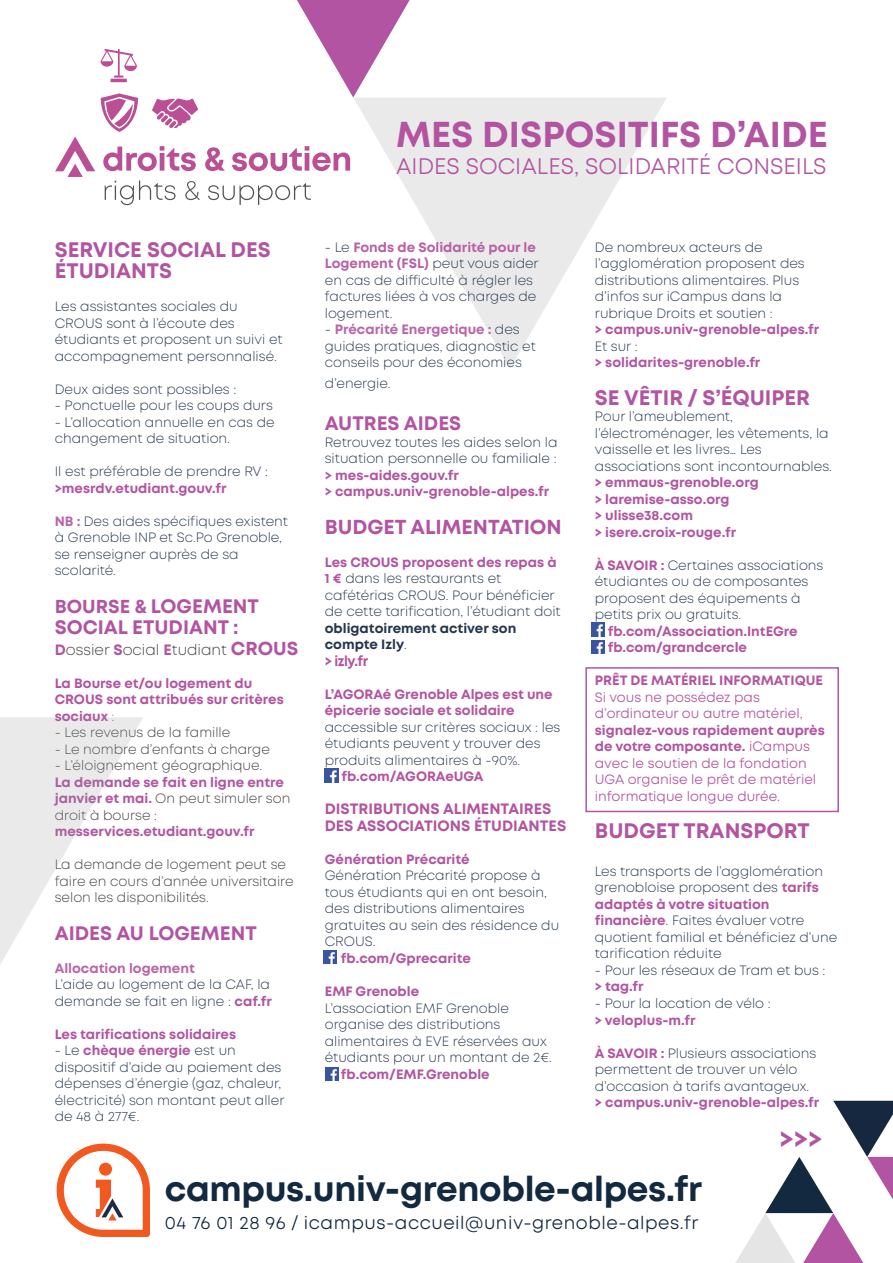
<style>
.page{position:relative;width:893px;height:1263px;background:#fff}
.page>*{position:absolute;margin:0;border:0;box-sizing:border-box;transform-origin:0 0}
.t1{font:700 36px "Mont";color:#b254a1}
._1-Intro{font:700 34.5px "Mont";letter-spacing:-.01em;color:#132940}
.t2{font:700 27px "Mont";color:#b254a1}
.t3{font:22.5px "Mont";color:#b254a1}
.t4{font:700 21px/21px "Mont";color:#b254a1}
.t5{font:700 20.25px "Mont";color:#b254a1}
.t6{font:700 19.5px/21px "Mont";color:#b254a1}
._1-Intro-2{font:18px "Mont";letter-spacing:.03em;color:#132940}
.t7{font:700 15px/16.5px "Mont";color:#b254a1}
.t8{font:300 15px "Mont";color:#3e3e3f}
.t9{font:700 14.25px "Mont";letter-spacing:-.03em;color:#b254a1;scale:.94 1}
.t10{font:300 13.5px/16.5px "Mont";color:#25364c}
.t11{font:700 13.5px/16.5px "Mont";color:#b254a1}
.t12{font:300 13.5px/16.5px "Mont";color:#3e3e3f}
.t13{font:13.5px/16.5px "Mont";color:#b254a1}
.t14{font:700 13.5px "Mont";color:#25364c}
.t15{font:700 13.5px "Mont";color:#b965a8}
.s1{font-weight:700;color:#b254a1}
.s2{font-weight:700;color:#b965a8}
.s3{font-size:18.75px}
.s4{font-weight:700;font-size:18.75px;color:#b254a1}
.s5{font-weight:300}
.s6{font-weight:300;color:#3e3e3f}
.s7{font-weight:700;color:#b760a6}
.s8{font-weight:700}
.s9{font-weight:400;color:#545e6f}
</style>
<div class="page">
<svg style="left:410px;top:98px;width:256px;height:136px;fill:#eaeaea"></svg>
<svg style="left:325px;top:769px;width:13px;height:13px"></svg>
<svg style="left:735px;top:1101px;width:158px;height:162px"></svg>
<svg style="left:0;top:717px;width:143px;height:247px"></svg>
<div style="left:585px;top:667px;width:254px;height:145px;border:2px solid #b254a1"></div>
<svg style="left:56px;top:1143px;width:94px;height:94px"></svg>
<svg style="left:55px;top:0;width:355px;height:205px"></svg>
<img style="left:591px;top:623px;width:14px;height:13px">
<img style="left:591px;top:640px;width:14px;height:13px">
<img style="left:323px;top:950px;width:14px;height:14px">
<img style="left:325px;top:1067px;width:14px;height:14px">
<p class="t4" style="left:55px;top:240px;width:218px">SERVICE SOCIAL DES<br>ÉTUDIANTS</p>
<p class="t10" style="left:55px;top:298px;width:229px">Les assistantes sociales du<br>CROUS sont à l’écoute des étudiants et proposent un suivi et accompagnement personnalisé.</p>
<p class="t10" style="left:55px;top:381px;width:183px">Deux aides sont possibles :</p>
<p class="t10" style="left:55px;top:397px;width:220px">- Ponctuelle pour les coups durs</p>
<p class="t10" style="left:55px;top:414px;width:221px">- L’allocation annuelle en cas de changement de situation.</p>
<p class="t10" style="left:55px;top:463px;width:215px">Il est préférable de prendre RV : <span class="s1">&gt;mesrdv.etudiant.gouv.fr</span></p>
<p class="t10" style="left:55px;top:513px;width:235px"><span class="s2">NB :</span> Des aides spécifiques existent à Grenoble INP et Sc.Po Grenoble, se renseigner auprès de sa scolarité.</p>
<p class="t6" style="left:55px;top:596px;width:206px"><span class="s3">BOURSE &amp;</span> LOGEMENT<br>SOCIAL ETUDIANT :</p>
<p class="t8" style="left:55px;top:640px;width:245px"><span class="s1">D</span>ossier <span class="s1">S</span>ocial <span class="s1">E</span>tudiant <span class="s4">CROUS</span></p>
<p class="t11" style="left:55px;top:675px;width:230px">La Bourse et/ou logement du<br>CROUS sont attribués sur critères sociaux <span class="s5">:</span></p>
<p class="t12" style="left:55px;top:724px;width:177px">- Les revenus de la famille</p>
<p class="t12" style="left:55px;top:741px;width:217px">- Le nombre d’enfants à charge</p>
<p class="t12" style="left:55px;top:757px;width:209px">- L’éloignement géographique.</p>
<p class="t11" style="left:55px;top:774px;width:237px">La demande se fait en ligne entre janvier et mai. <span class="s6">On peut simuler son droit à bourse : </span>messervices.etudiant.gouv.fr</p>
<p class="t12" style="left:55px;top:856px;width:240px">La demande de logement peut se faire en cours d’année universitaire selon les disponibilités.</p>
<p class="t6" style="left:55px;top:923px;width:204px">AIDES AU LOGEMENT</p>
<p class="t15" style="left:55px;top:959px;width:142px">Allocation logement</p>
<p class="t10" style="left:55px;top:976px;width:219px">L’aide au logement de la CAF, la demande se fait en ligne : <span class="s1">caf.fr</span></p>
<p class="t11" style="left:55px;top:1026px;width:183px">Les tarifications solidaires</p>
<p class="t10" style="left:55px;top:1042px;width:231px">- Le <span class="s1">chèque énergie</span> est un dispositif d’aide au paiement des dépenses d’énergie (gaz, chaleur, électricité) son montant peut aller de 48 à 277€.</p>
<p class="t1" style="left:396px;top:111px;width:433px">MES DISPOSITIFS D’AIDE</p>
<p class="t3" style="left:396px;top:151px;width:432px">AIDES SOCIALES, SOLIDARITÉ CONSEILS</p>
<p class="t10" style="left:325px;top:239px;width:215px">- Le <span class="s7">Fonds de Solidarité pour le<br>Logement (FSL)</span> peut vous aider en cas de difficulté à régler les factures liées à vos charges de logement.</p>
<p class="t10" style="left:325px;top:322px;width:213px">- <span class="s2">Précarité Energetique :</span> des guides pratiques, diagnostic et conseils pour des économies</p>
<p class="t10" style="left:325px;top:376px;width:67px">d’energie.</p>
<p class="t6" style="left:325px;top:413px;width:138px">AUTRES AIDES</p>
<p class="t10" style="left:325px;top:434px;width:234px">Retrouvez toutes les aides selon la</p>
<p class="t10" style="left:325px;top:451px;width:233px">situation personnelle ou familiale :</p>
<p class="t11" style="left:325px;top:467px;width:136px">&gt; mes-aides.gouv.fr</p>
<p class="t11" style="left:325px;top:483px;width:226px">&gt; campus.univ-grenoble-alpes.fr</p>
<p class="t5" style="left:325px;top:514px;width:239px">BUDGET ALIMENTATION</p>
<p class="t11" style="left:325px;top:554px;width:233px">Les CROUS proposent des repas à</p>
<p class="t10" style="left:325px;top:571px;width:178px"><span class="s1">1 €</span> dans les restaurants et</p>
<p class="t10" style="left:325px;top:587px;width:231px">cafétérias CROUS. Pour bénéficier</p>
<p class="t10" style="left:325px;top:604px;width:237px">de cette tarification, l’étudiant doit</p>
<p class="t14" style="left:325px;top:619px;width:193px">obligatoirement activer son</p>
<p class="t14" style="left:325px;top:636px;width:84px">compte Izly<span class="s5">.</span></p>
<p class="t9" style="left:325px;top:652px;width:48px">&gt; izly.fr</p>
<p class="t11" style="left:325px;top:686px;width:229px">L’AGORAé Grenoble Alpes est une</p>
<p class="t11" style="left:325px;top:702px;width:191px">épicerie sociale et solidaire</p>
<p class="t10" style="left:325px;top:719px;width:237px">accessible sur critères sociaux : les</p>
<p class="t10" style="left:325px;top:736px;width:217px">étudiants peuvent y trouver des produits alimentaires à -90%.</p>
<p class="t11" style="left:341px;top:768px;width:144px">fb.com/AGORAeUGA</p>
<p class="t7" style="left:325px;top:801px;width:243px">DISTRIBUTIONS ALIMENTAIRES<br>DES ASSOCIATIONS ÉTUDIANTES</p>
<p class="t11" style="left:325px;top:851px;width:146px">Génération Précarité</p>
<p class="t10" style="left:325px;top:868px;width:236px">Génération Précarité propose à tous étudiants qui en ont besoin, des distributions alimentaires gratuites au sein des résidence du<br>CROUS.</p>
<p class="t11" style="left:341px;top:950px;width:131px">fb.com/Gprecarite</p>
<p class="t11" style="left:325px;top:983px;width:96px">EMF Grenoble</p>
<p class="t10" style="left:325px;top:1000px;width:229px">L’association EMF Grenoble organise des distributions alimentaires à EVE réservées aux étudiants pour un montant de 2€.</p>
<p class="t11" style="left:341px;top:1065px;width:150px">fb.com/EMF.Grenoble</p>
<p class="t10" style="left:595px;top:239px;width:211px">De nombreux acteurs de l’agglomération proposent des distributions alimentaires. Plus d’infos sur iCampus dans la rubrique Droits et soutien :</p>
<p class="t11" style="left:595px;top:321px;width:226px">&gt; campus.univ-grenoble-alpes.fr</p>
<p class="t10" style="left:595px;top:338px;width:44px">Et sur :</p>
<p class="t11" style="left:595px;top:354px;width:167px">&gt; solidarites-grenoble.fr</p>
<p class="t4" style="left:595px;top:387px;width:217px">SE VÊTIR / S’ÉQUIPER</p>
<p class="t10" style="left:595px;top:409px;width:140px">Pour l’ameublement,</p>
<p class="t10" style="left:595px;top:425px;width:235px">l’électroménager, les vêtements, la</p>
<p class="t10" style="left:595px;top:442px;width:168px">vaisselle et les livres… Les</p>
<p class="t10" style="left:595px;top:458px;width:239px">associations sont incontournables.</p>
<p class="t11" style="left:595px;top:474px;width:165px">&gt; emmaus-grenoble.org</p>
<p class="t11" style="left:595px;top:491px;width:136px">&gt; laremise-asso.org</p>
<p class="t11" style="left:595px;top:507px;width:100px">&gt; ulisse38.com</p>
<p class="t11" style="left:595px;top:524px;width:143px">&gt; isere.croix-rouge.fr</p>
<p class="t10" style="left:595px;top:557px;width:230px"><span class="s1">À SAVOIR :</span> Certaines associations</p>
<p class="t10" style="left:595px;top:574px;width:215px">étudiantes ou de composantes</p>
<p class="t10" style="left:595px;top:590px;width:207px">proposent des équipements à</p>
<p class="t10" style="left:595px;top:607px;width:148px">petits prix ou gratuits.</p>
<p class="t11" style="left:608px;top:623px;width:191px">fb.com/Association.IntEGre</p>
<p class="t11" style="left:608px;top:639px;width:141px">fb.com/grandcercle</p>
<p class="t11" style="left:595px;top:672px;width:230px">PRÊT DE MATÉRIEL INFORMATIQUE</p>
<p class="t13" style="left:595px;top:689px;width:167px">Si vous ne possédez pas</p>
<p class="t13" style="left:595px;top:706px;width:209px">d’ordinateur ou autre matériel,</p>
<p class="t11" style="left:595px;top:722px;width:231px">signalez-vous rapidement auprès</p>
<p class="t13" style="left:595px;top:739px;width:223px"><span class="s8">de votre composante.</span> iCampus avec le soutien de la fondation<br>UGA organise le prêt de matériel informatique longue durée.</p>
<p class="t4" style="left:595px;top:821px;width:216px">BUDGET TRANSPORT</p>
<p class="t10" style="left:595px;top:863px;width:230px">Les transports de l’agglomération</p>
<p class="t10" style="left:595px;top:880px;width:225px">grenobloise proposent des <span class="s1">tarifs</span></p>
<p class="t11" style="left:595px;top:896px;width:176px">adaptés à votre situation</p>
<p class="t10" style="left:595px;top:913px;width:244px"><span class="s1">financière</span><span class="s9">.</span> Faites évaluer votre quotient familial et bénéficiez d’une tarification réduite</p>
<p class="t10" style="left:595px;top:962px;width:232px">- Pour les réseaux de Tram et bus :</p>
<p class="t11" style="left:595px;top:978px;width:50px">&gt; tag.fr</p>
<p class="t10" style="left:595px;top:995px;width:177px">- Pour la location de vélo :</p>
<p class="t11" style="left:595px;top:1011px;width:102px">&gt; veloplus-m.fr</p>
<p class="t10" style="left:595px;top:1045px;width:223px"><span class="s1">À SAVOIR :</span> Plusieurs associations permettent de trouver un vélo d’occasion à tarifs avantageux.</p>
<p class="t11" style="left:595px;top:1094px;width:226px">&gt; campus.univ-grenoble-alpes.fr</p>
<p class="t2" style="left:779px;top:1120px;width:45px">&gt;&gt;&gt;</p>
<p class="_1-Intro" style="left:165px;top:1166px;width:539px">campus.univ-grenoble-alpes.fr</p>
<p class="_1-Intro-2" style="left:165px;top:1211px;width:535px">04 76 01 28 96 / icampus-accueil@univ-grenoble-alpes.fr</p>
</div>
